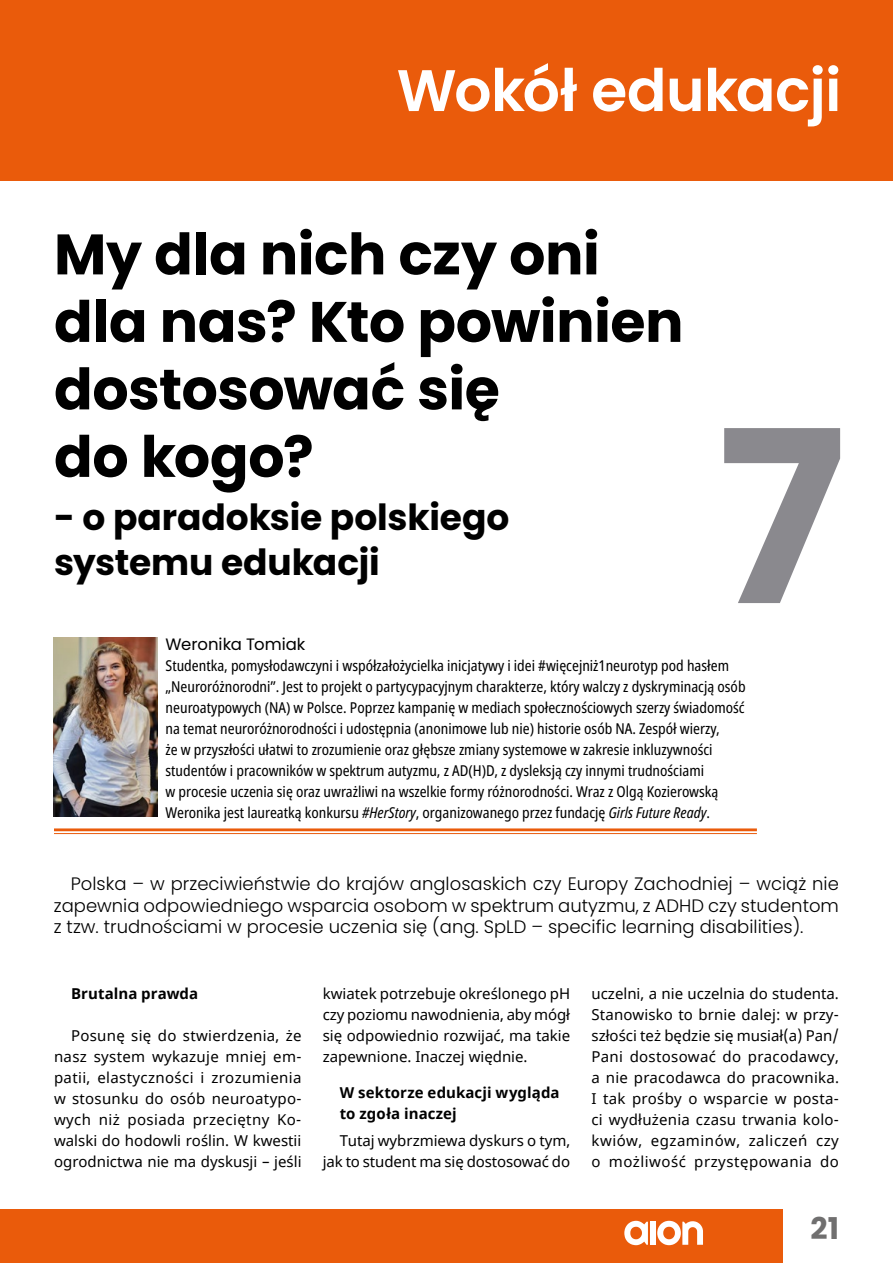
<style>
.page{position:relative;width:893px;height:1263px;background:#fff}
.page>*{position:absolute;margin:0;border:0;box-sizing:border-box;transform-origin:0 0}
.t1{font:700 240px "Poppins";color:#8a898e}
.t2{font:600 58.5px "Poppins";letter-spacing:-.01em;color:#fff}
.t3{font:700 57px/67.5px "Poppins";letter-spacing:-.01em;color:#000}
.t4{font:700 36px/45px "Poppins";letter-spacing:-.005em;color:#000}
.t5{font:700 30px "Poppins";color:#706f6f}
.t6{font:300 18px/21.6px "Poppins";color:#000;text-align:justify}
.t7{font:16.5px "Poppins";color:#000}
.t8{font:condensed 15px/21px "Noto Sans";color:#000}
.t9{font:15px/21px "Noto Sans";color:#000;text-align:justify}
.t10{font:700 15px/21px "Noto Sans";letter-spacing:.005em;color:#000}
.s1{font-style:italic}
</style>
<div class="page">
<div style="left:0;top:1209px;width:782px;height:54px;background:#ea5b0b"></div>
<svg style="left:624px;top:1221px;width:24px;height:24px"></svg>
<div style="left:650px;top:1222px;width:6px;height:23px;background:#fff"></div>
<svg style="left:657px;top:1221px;width:46px;height:24px"></svg>
<div style="left:0;top:0;width:893px;height:180px;background:#ea5b0b"></div>
<hr style="left:54px;top:828px;width:703px;height:3px;background:#ea5b0b">
<hr style="left:54px;top:833px;width:703px;height:1px;background:#ea5b0b">
<img style="left:53px;top:638px;width:104px;height:179px">
<h2 class="t2" style="left:397px;top:57px;width:446px">Wokół edukacji</h2>
<h3 class="t3" style="left:54px;top:221px;width:631px">My dla nich czy oni dla nas? Kto powinien dostosować się<br>do kogo?</h3>
<h3 class="t4" style="left:54px;top:495px;width:457px">- o paradoksie polskiego systemu edukacji</h3>
<p class="t7" style="left:166px;top:634px;width:141px">Weronika Tomiak</p>
<h1 class="t1" style="left:717px;top:380px;width:130px">7</h1>
<p class="t8" style="left:166px;top:655px;width:581px">Studentka, pomysłodawczyni i współzałożycielka inicjatywy i idei #więcejniż1neurotyp pod hasłem „Neuroróżnorodni”. Jest to projekt o partycypacyjnym charakterze, który walczy z dyskryminacją osób neuroatypowych (NA) w Polsce. Poprzez kampanię w mediach społecznościowych szerzy świadomość na temat neuroróżnorodności i udostępnia (anonimowe lub nie) historie osób NA. Zespół wierzy,<br>że w przyszłości ułatwi to zrozumienie oraz głębsze zmiany systemowe w zakresie inkluzywności studentów i pracowników w spektrum autyzmu, z AD(H)D, z dysleksją czy innymi trudnościami<br>w procesie uczenia się oraz uwrażliwi na wszelkie formy różnorodności. Wraz z Olgą Kozierowską Weronika jest laureatką konkursu <span class="s1">#HerStory</span>, organizowanego przez fundację <span class="s1">Girls Future Ready</span>.</p>
<p class="t6" style="left:54px;top:873px;width:787px;text-indent:17px">Polska – w przeciwieństwie do krajów anglosaskich czy Europy Zachodniej – wciąż nie zapewnia odpowiedniego wsparcia osobom w spektrum autyzmu, z ADHD czy studentom z tzw. trudnościami w procesie uczenia się (ang. SpLD – specific learning disabilities).</p>
<p class="t10" style="left:71px;top:983px;width:129px">Brutalna prawda</p>
<p class="t9" style="left:54px;top:1026px;width:249px;text-indent:17px">Posunę się do stwierdzenia, że nasz system wykazuje mniej em&shy;patii, elastyczności i zrozumienia w stosunku do osób neuroatypo&shy;wych niż posiada przeciętny Ko&shy;walski do hodowli roślin. W kwestii ogrodnictwa nie ma dyskusji – jeśli</p>
<p class="t9" style="left:323px;top:984px;width:249px">kwiatek potrzebuje określonego pH czy poziomu nawodnienia, aby mógł się odpowiednio rozwijać, ma takie zapewnione. Inaczej więdnie.</p>
<p class="t10" style="left:340px;top:1082px;width:221px">W sektorze edukacji wygląda to zgoła inaczej</p>
<p class="t9" style="left:323px;top:1131px;width:249px;text-align:right">Tutaj wybrzmiewa dyskurs o tym, jak to student ma się dostosować do</p>
<p class="t9" style="left:591px;top:984px;width:249px">uczelni, a nie uczelnia do studenta.<br>Stanowisko to brnie dalej: w przy&shy;szłości też będzie się musiał(a) Pan/ Pani dostosować do pracodawcy, a nie pracodawca do pracownika.<br>I tak prośby o wsparcie w posta&shy;ci wydłużenia czasu trwania kolo&shy;kwiów, egzaminów, zaliczeń czy o możliwość przystępowania do</p>
<h3 class="t5" style="left:811px;top:1211px;width:30px">21</h3>
</div>
